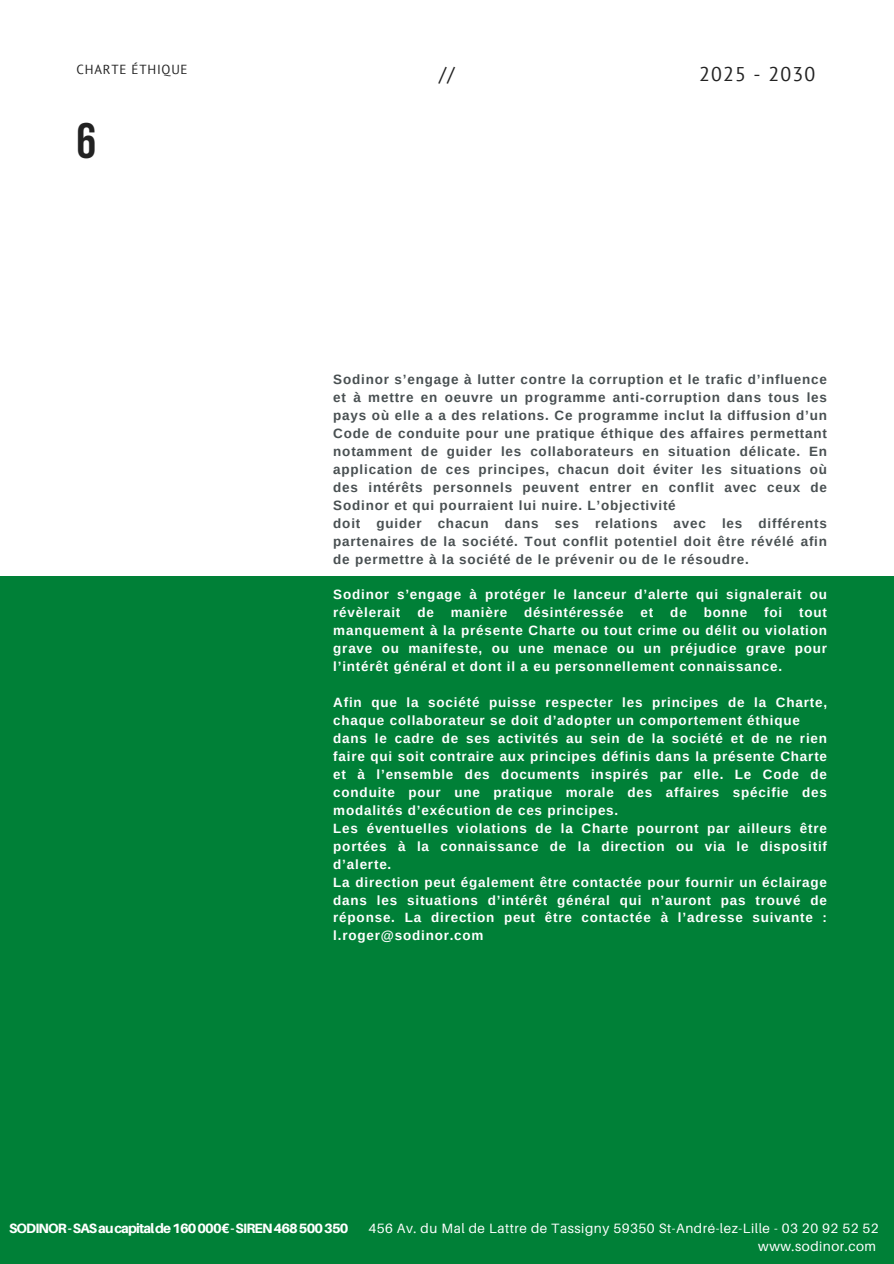
<style>
.page{position:relative;width:894px;height:1264px;background:#fff}
.page>*{position:absolute;margin:0;border:0;box-sizing:border-box;transform-origin:0 0}
.t1{font:700 49.65px "Bebas Neue";color:#222}
.t2{font:19.8px "PT Sans";letter-spacing:.06em;color:#222}
.t3{font:700 13.5px/18px "Arimo";letter-spacing:.06em;color:#fff}
.t4{font:700 13.5px/18px "Arimo";letter-spacing:.06em;color:#495052}
.t5{font:13.5px "Aileron";letter-spacing:.04em;color:#fff}
.t6{font:800 13.5px "Aileron";letter-spacing:-.06em;color:#fff}
.t7{font:13.05px "PT Sans";letter-spacing:.06em;color:#222}
</style>
<div class="page">
<div style="left:0;top:576px;width:893px;height:687px;background:#008037"></div>
<p class="t7" style="left:77px;top:61px;width:113px">CHARTE ÉTHIQUE</p>
<h1 class="t2" style="left:439px;top:61px;width:17px">//</h1>
<p class="t1" style="left:76px;top:120px;width:21px">6</p>
<h2 class="t2" style="left:698px;top:61px;width:118px">2025 - 2030</h2>
<h3 class="t4" style="left:333px;top:370px;width:495px">Sodinor s’engage à lutter contre la corruption et le trafic d’influence et à mettre en oeuvre un programme anti-corruption dans tous les pays où elle a a des relations. Ce programme inclut la diffusion d’un Code de conduite pour une pratique éthique des affaires permettant notamment de guider les collaborateurs en situation délicate. En application de ces principes, chacun doit éviter les situations où des intérêts personnels peuvent entrer en conflit avec ceux de Sodinor et qui pourraient lui nuire. L’objectivité<br>doit guider chacun dans ses relations avec les différents partenaires de la société. Tout conflit potentiel doit être révélé afin de permettre à la société de le prévenir ou de le résoudre.</h3>
<h3 class="t3" style="left:333px;top:586px;width:495px">Sodinor s’engage à protéger le lanceur d’alerte qui signalerait ou révèlerait</h3>
<h3 class="t3" style="left:417px;top:603px;width:18px">de</h3>
<h3 class="t3" style="left:450px;top:603px;width:58px">manière</h3>
<h3 class="t3" style="left:524px;top:603px;width:101px">désintéressée</h3>
<h3 class="t3" style="left:640px;top:603px;width:14px">et</h3>
<h3 class="t3" style="left:670px;top:603px;width:18px">de</h3>
<h3 class="t3" style="left:703px;top:603px;width:45px">bonne</h3>
<h3 class="t3" style="left:764px;top:603px;width:20px">foi</h3>
<h3 class="t3" style="left:333px;top:603px;width:495px;text-align:justify;text-indent:466px">tout manquement à la présente Charte ou tout crime ou délit ou violation grave ou manifeste, ou une menace ou un préjudice grave pour l’intérêt général et dont il a eu personnellement connaissance.</h3>
<h3 class="t3" style="left:333px;top:693px;width:495px">Afin que la société puisse respecter les principes de la Charte, chaque collaborateur se doit d’adopter un comportement éthique dans le cadre de ses activités au sein de la société et de ne rien faire qui soit contraire aux principes définis dans la présente Charte et à l’ensemble des documents inspirés par elle. Le Code de conduite pour une pratique morale des affaires spécifie des modalités d’exécution de ces principes.<br>Les éventuelles violations de la Charte pourront par ailleurs être portées à la connaissance de la direction ou via le dispositif d’alerte.<br>La direction peut également être contactée pour fournir un éclairage dans les situations d’intérêt général qui n’auront pas trouvé de réponse. La direction peut être contactée à l’adresse suivante : l.roger@sodinor.com</h3>
<p class="t6" style="left:9px;top:1219px;width:341px">SODINOR-SASaucapitalde160000€-SIREN468500350</p>
<h3 class="t5" style="left:368px;top:1219px;width:511px">456 Av. du Mal de Lattre de Tassigny 59350 St-André-lez-Lille - 03 20 92 52 52</h3>
<p class="t5" style="left:758px;top:1237px;width:119px">www.sodinor.com</p>
</div>
